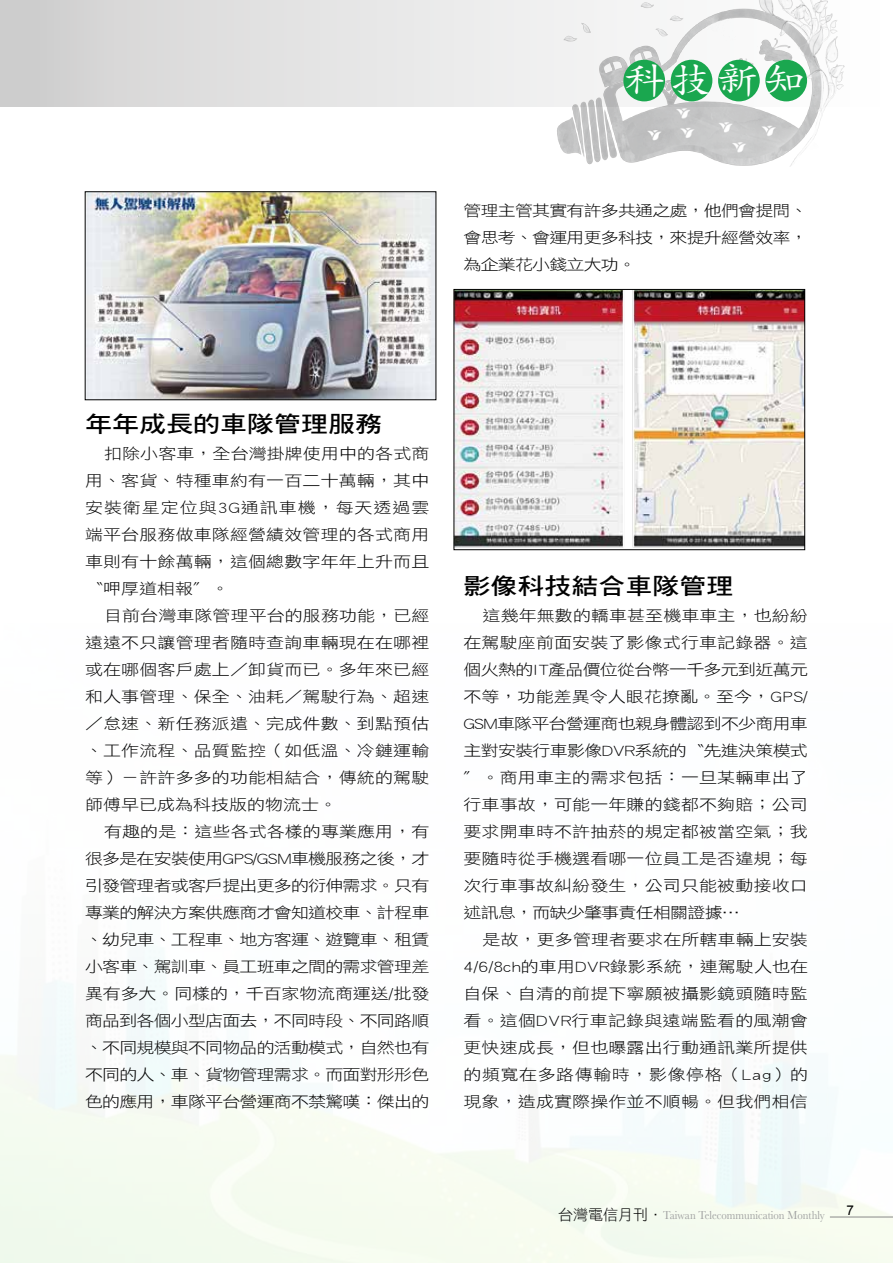
<style>
.page{position:relative;width:893px;height:1263px;background:#fff}
.page>*{position:absolute;margin:0;border:0;box-sizing:border-box;transform-origin:0 0}
.t1{font:37.5px "DF Kai Shu Std W5";color:#fff;scale:1.1 1}
.t2{font:22.95px "DF Hei Std W7";color:#000;scale:1.18 1}
.t3{font:15.3px/27px "DF Hei Std W3";letter-spacing:.005em;color:#000;text-align:justify;scale:1.18 1}
.t4{font:13.5px "Arial";color:#000}
.t5{font:12px "Baskerville";color:#9fa0a0;scale:.9 1}
.s1{font-family:"DF Hei Std W3";font-size:15px;color:#000}
</style>
<div class="page">
<svg style="left:0;top:0;width:547px;height:106px;background:#e0e0e0"></svg>
<img style="left:547px;top:0;width:298px;height:167px">
<img style="left:0;top:349px;width:893px;height:914px">
<div style="left:623px;top:60px;width:42px;height:41px;background:#1aa74f;border-radius:50%"></div>
<div style="left:718px;top:60px;width:42px;height:41px;background:#1aa74f;border-radius:50%"></div>
<div style="left:671px;top:60px;width:41px;height:41px;background:#1aa74f;border-radius:50%"></div>
<div style="left:765px;top:60px;width:42px;height:41px;background:#1aa74f;border-radius:50%"></div>
<hr style="left:830px;top:1216px;width:63px;height:1px;background:#898989">
<img style="left:87px;top:193px;width:347px;height:205px">
<div style="left:85px;top:191px;width:351px;height:209px;border:1px solid #000"></div>
<img style="left:456px;top:291px;width:347px;height:257px">
<div style="left:454px;top:289px;width:351px;height:261px;border:1px solid #000"></div>
<h1 class="t1" style="left:624px;top:59px;width:166px">科 技 新 知</h1>
<p class="t3" style="left:463px;top:197px;width:293px">管理主管其實有許多共通之處，他們會提問、會思考、會運用更多科技，來提升經營效率，為企業花小錢立大功。</p>
<h2 class="t2" style="left:85px;top:411px;width:253px">年年成長的車隊管理服務</h2>
<p class="t3" style="left:85px;top:440px;width:293px;text-indent:19px">扣除小客車，全台灣掛牌使用中的各式商用、客貨、特種車約有一百二十萬輛，其中安裝衛星定位與3G通訊車機，每天透過雲端平台服務做車隊經營績效管理的各式商用車則有十餘萬輛，這個總數字年年上升而且〝呷厚道相報〞。</p>
<p class="t3" style="left:85px;top:602px;width:293px;text-indent:19px">目前台灣車隊管理平台的服務功能，已經遠遠不只讓管理者隨時查詢車輛現在在哪裡或在哪個客戶處上／卸貨而已。多年來已經和人事管理、保全、油耗／駕駛行為、超速／怠速、新任務派遣、完成件數、到點預估、工作流程、品質監控（如低溫、冷鏈運輸等）－許許多多的功能相結合，傳統的駕駛師傅早已成為科技版的物流士。</p>
<p class="t3" style="left:85px;top:818px;width:293px;text-indent:19px">有趣的是：這些各式各樣的專業應用，有很多是在安裝使用GPS/GSM車機服務之後，才引發管理者或客戶提出更多的衍伸需求。只有專業的解決方案供應商才會知道校車、計程車、幼兒車、工程車、地方客運、遊覽車、租賃小客車、駕訓車、員工班車之間的需求管理差異有多大。同樣的，千百家物流商運送/批發商品到各個小型店面去，不同時段、不同路順、不同規模與不同物品的活動模式，自然也有不同的人、車、貨物管理需求。而面對形形色色的應用，車隊平台營運商不禁驚嘆：傑出的</p>
<h2 class="t2" style="left:463px;top:573px;width:230px">影像科技結合車隊管理</h2>
<p class="t3" style="left:463px;top:602px;width:293px;text-indent:19px">這幾年無數的轎車甚至機車車主，也紛紛在駕駛座前面安裝了影像式行車記錄器。這個火熱的IT產品價位從台幣一千多元到近萬元不等，功能差異令人眼花撩亂。至今，GPS/ GSM車隊平台營運商也親身體認到不少商用車主對安裝行車影像DVR系統的〝先進決策模式〞。商用車主的需求包括：一旦某輛車出了行車事故，可能一年賺的錢都不夠賠；公司要求開車時不許抽菸的規定都被當空氣；我要隨時從手機選看哪一位員工是否違規；每次行車事故糾紛發生，公司只能被動接收口述訊息，而缺少肇事責任相關證據…</p>
<p class="t3" style="left:463px;top:926px;width:293px;text-indent:19px">是故，更多管理者要求在所轄車輛上安裝4/6/8ch的車用DVR錄影系統，連駕駛人也在自保、自清的前提下寧願被攝影鏡頭隨時監看。這個DVR行車記錄與遠端監看的風潮會更快速成長，但也曝露出行動通訊業所提供的頻寬在多路傳輸時，影像停格（Lag）的現象，造成實際操作並不順暢。但我們相信</p>
<p class="t5" style="left:558px;top:1207px;width:298px"><span class="s1">台灣電信月刊．</span>Taiwan Telecommunication Monthly</p>
<p class="t4" style="left:846px;top:1201px;width:9px">7</p>
</div>
